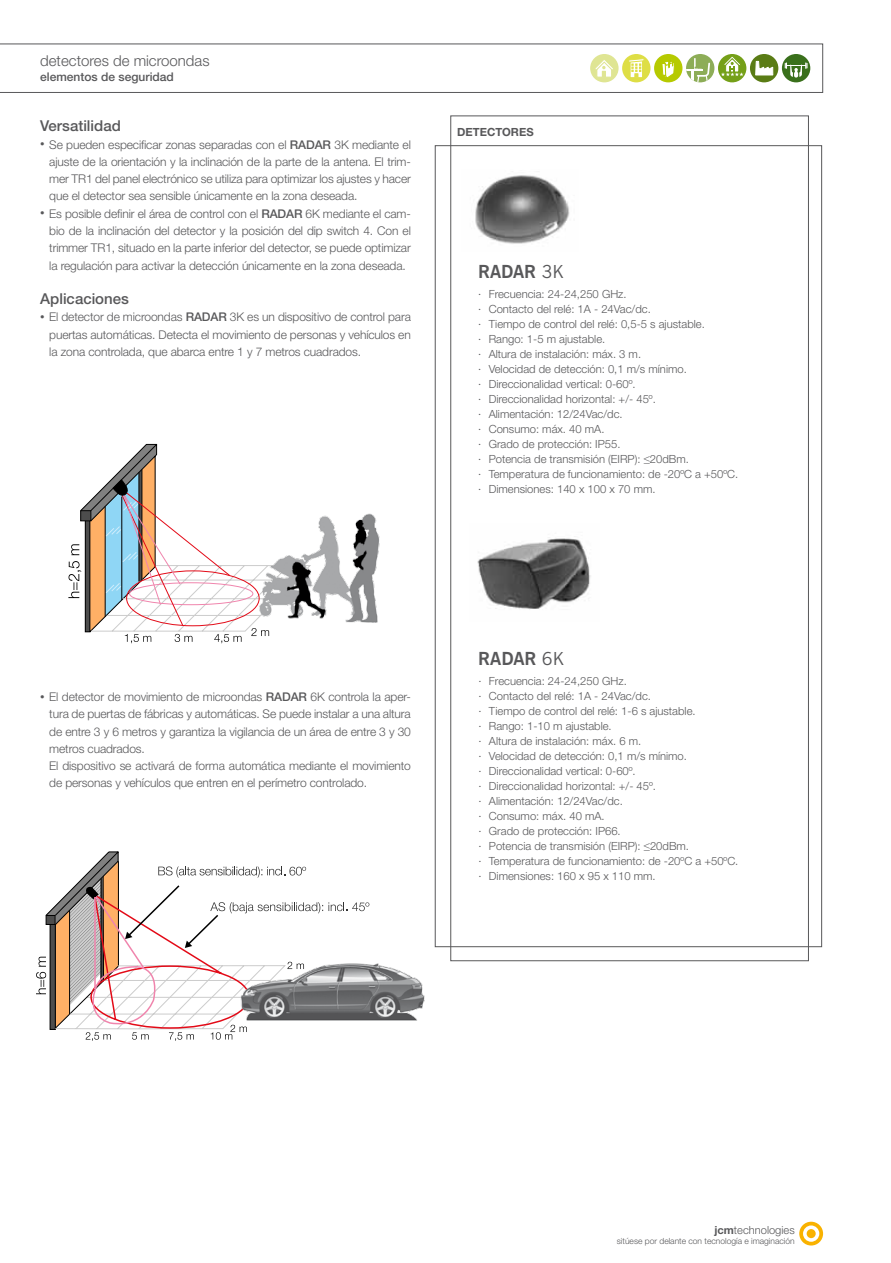
<style>
.page{position:relative;width:891px;height:1263px;background:#fff}
.page>*{position:absolute;margin:0;border:0;box-sizing:border-box;transform-origin:0 0}
.t1{font:700 18px "News Gothic BT";color:#58585a}
.t2{font:500 15px "Helvetica Neue LT";color:#58585a}
.t3{font:300 15px "Helvetica Neue LT";color:#58585a}
.t4{font:300 12px/17.2px "Helvetica Neue LT";letter-spacing:-.01em;color:#58585a;text-align:justify}
.t5{font:500 12px "Helvetica Neue LT";color:#58585a}
.t6{font:300 11.25px/15px "Helvetica Neue LT";color:#58585a}
.t7{font:700 11.25px "Helvetica Neue LT";color:#58585a}
.t8{font:300 11.1px "Helvetica Neue LT";color:#58585a}
.t9{font:300 8.4px "Helvetica Neue LT";color:#58585a}
.s1{font-size:9px}
.s2{font-weight:500}
.s3{font-weight:400}
.s4{font-weight:700}
</style>
<div class="page">
<svg style="left:799px;top:1221px;width:24px;height:24px"></svg>
<svg style="left:806px;top:1228px;width:9px;height:9px"></svg>
<img style="left:475px;top:175px;width:95px;height:69px">
<img style="left:477px;top:538px;width:114px;height:71px">
<svg style="left:68px;top:443px;width:202px;height:200px"></svg>
<img style="left:242px;top:512px;width:138px;height:112px">
<img style="left:369px;top:963px;width:56px;height:58px">
<svg style="left:0;top:44px;width:823px;height:49px"></svg>
<svg style="left:36px;top:851px;width:333px;height:189px"></svg>
<p class="t3" style="left:40px;top:51px;width:171px">detectores de microondas</p>
<p class="t5" style="left:40px;top:70px;width:135px">elementos de seguridad</p>
<p class="t2" style="left:40px;top:117px;width:82px">Versatilidad</p>
<p class="t4" style="left:49px;top:135px;width:363px;text-indent:-9px"><span class="s1">•</span> Se pueden especificar zonas separadas con el <span class="s2">RADAR</span> 3K mediante el ajuste de la orientación y la inclinación de la parte de la antena. El trim&shy;mer TR1 del panel electrónico se utiliza para optimizar los ajustes y hacer que el detector sea sensible únicamente en la zona deseada.</p>
<p class="t4" style="left:49px;top:204px;width:363px;text-indent:-9px"><span class="s1">•</span> Es posible definir el área de control con el <span class="s2">RADAR</span> 6K mediante el cam&shy;bio de la inclinación del detector y la posición del dip switch 4. Con el trimmer TR1, situado en la parte inferior del detector, se puede optimizar la regulación para activar la detección únicamente en la zona deseada.</p>
<p class="t2" style="left:40px;top:290px;width:90px">Aplicaciones</p>
<p class="t4" style="left:49px;top:308px;width:363px;text-indent:-9px"><span class="s1">•</span> El detector de microondas <span class="s2">RADAR</span> 3K es un dispositivo de control para puertas automáticas. Detecta el movimiento de personas y vehículos en la zona controlada, que abarca entre 1 y 7 metros cuadrados.</p>
<p class="t7" style="left:457px;top:125px;width:78px">DETECTORES</p>
<h1 class="t1" style="left:478px;top:260px;width:87px">RADAR <span class="s3">3K</span></h1>
<p class="t6" style="left:478px;top:286px;width:261px">· Frecuencia: 24-24,250 GHz.<br>· Contacto del relé: 1A - 24Vac/dc.<br>· Tiempo de control del relé: 0,5-5 s ajustable.<br>· Rango: 1-5 m ajustable.<br>· Altura de instalación: máx. 3 m.<br>· Velocidad de detección: 0,1 m/s mínimo.<br>· Direccionalidad vertical: 0-60º.<br>· Direccionalidad horizontal: +/- 45º.<br>· Alimentación: 12/24Vac/dc.<br>· Consumo: máx. 40 mA.<br>· Grado de protección: IP55.<br>· Potencia de transmisión (EIRP): ≤20dBm.<br>· Temperatura de funcionamiento: de -20ºC a +50ºC. · Dimensiones: 140 x 100 x 70 mm.</p>
<p class="t4" style="left:49px;top:687px;width:363px;text-align:left;text-indent:-9px"><span class="s1">•</span> El detector de movimiento de microondas <span class="s2">RADAR</span> 6K controla la aper&shy;tura de puertas de fábricas y automáticas. Se puede instalar a una altura de entre 3 y 6 metros y garantiza la vigilancia de un área de entre 3 y 30 metros cuadrados.<br>El dispositivo se activará de forma automática mediante el movimiento de personas y vehículos que entren en el perímetro controlado.</p>
<h1 class="t1" style="left:478px;top:647px;width:87px">RADAR <span class="s3">6K</span></h1>
<p class="t6" style="left:478px;top:673px;width:261px">· Frecuencia: 24-24,250 GHz.<br>· Contacto del relé: 1A - 24Vac/dc.<br>· Tiempo de control del relé: 1-6 s ajustable.<br>· Rango: 1-10 m ajustable.<br>· Altura de instalación: máx. 6 m.<br>· Velocidad de detección: 0,1 m/s mínimo.<br>· Direccionalidad vertical: 0-60º.<br>· Direccionalidad horizontal: +/- 45º.<br>· Alimentación: 12/24Vac/dc.<br>· Consumo: máx. 40 mA.<br>· Grado de protección: IP66.<br>· Potencia de transmisión (EIRP): ≤20dBm.<br>· Temperatura de funcionamiento: de -20ºC a +50ºC. · Dimensiones: 160 x 95 x 110 mm.</p>
<p class="t8" style="left:714px;top:1223px;width:82px"><span class="s4">jcm</span>technologies</p>
<p class="t9" style="left:617px;top:1235px;width:179px">sitúese por delante con tecnología e imaginación</p>
</div>
